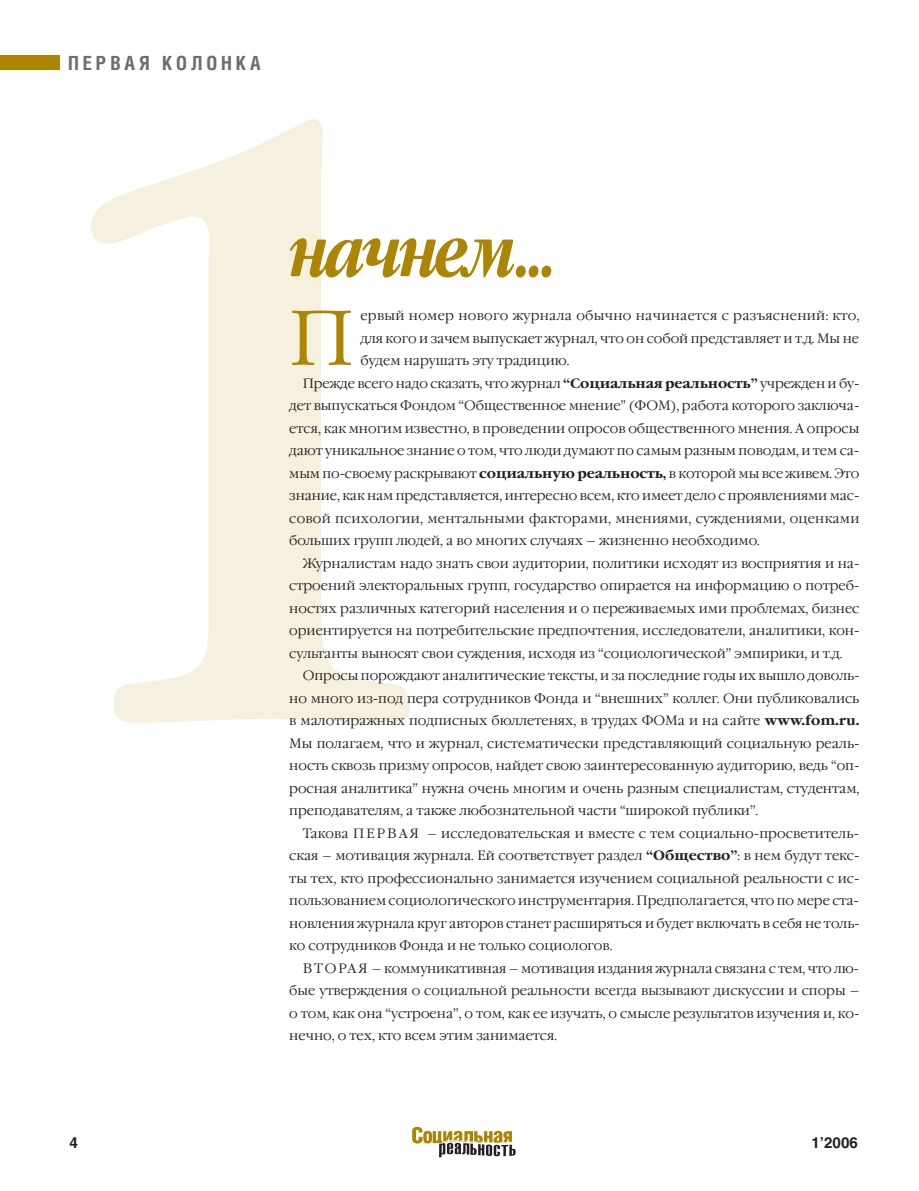
<style>
.page{position:relative;width:919px;height:1191px;background:#fff}
.page>*{position:absolute;margin:0;border:0;box-sizing:border-box;transform-origin:0 0}
.t1{font:300 77.85px "Garamond C";color:#ad8504}
.t2{font:italic 700 72px "Garamond Narrow C";letter-spacing:-.03em;color:#ad8504}
.t3{font:700 19.5px "Helios Cond";letter-spacing:.2em;color:#6c6d70}
.t4{font:700 15px "Helios";color:#231f20}
.t5{font:300 13.5px "Garamond C";color:#231f20}
.t6{font:300 13.5px "Garamond C";letter-spacing:.02em;color:#231f20}
.s1{font-weight:700}
</style>
<div class="page">
<svg style="left:91px;top:119px;width:319px;height:604px"></svg>
<svg style="left:412px;top:1126px;width:103px;height:31px"></svg>
<div style="left:0;top:55px;width:60px;height:15px;background:#ad8504"></div>
<h3 class="t3" style="left:68px;top:55px;width:194px">ПЕРВАЯ КОЛОНКА</h3>
<h2 class="t2" style="left:289px;top:209px;width:273px">начнем...</h2>
<h1 class="t1" style="left:289px;top:293px;width:66px">П</h1>
<p class="t6" style="left:360px;top:307px;width:500px">ервый номер нового журнала обычно начинается с разъяснений: кто,</p>
<p class="t5" style="left:360px;top:330px;width:500px">для кого и зачем выпускает журнал, что он собой представляет и т.д. Мы не</p>
<p class="t5" style="left:360px;top:352px;width:210px">будем нарушать эту традицию.</p>
<p class="t5" style="left:303px;top:375px;width:558px">Прежде всего надо сказать, что журнал <span class="s1">“Социальная реальность”</span> учрежден и бу-</p>
<p class="t5" style="left:289px;top:397px;width:571px">дет выпускаться Фондом “Общественное мнение” (ФОМ), работа которого заключа-</p>
<p class="t5" style="left:289px;top:420px;width:571px">ется, как многим известно, в проведении опросов общественного мнения. А опросы</p>
<p class="t5" style="left:289px;top:442px;width:571px">дают уникальное знание о том, что люди думают по самым разным поводам, и тем са-</p>
<p class="t5" style="left:289px;top:465px;width:571px">мым по-своему раскрывают <span class="s1">социальную реальность,</span> в которой мы все живем. Это</p>
<p class="t5" style="left:289px;top:487px;width:571px">знание, как нам представляется, интересно всем, кто имеет дело с проявлениями мас-</p>
<p class="t5" style="left:289px;top:510px;width:571px">совой психологии, ментальными факторами, мнениями, суждениями, оценками</p>
<p class="t5" style="left:289px;top:532px;width:472px">больших групп людей, а во многих случаях – жизненно необходимо.</p>
<p class="t5" style="left:303px;top:555px;width:558px">Журналистам надо знать свои аудитории, политики исходят из восприятия и на-</p>
<p class="t5" style="left:289px;top:577px;width:571px">строений электоральных групп, государство опирается на информацию о потреб-</p>
<p class="t5" style="left:289px;top:600px;width:571px">ностях различных категорий населения и о переживаемых ими проблемах, бизнес</p>
<p class="t5" style="left:289px;top:622px;width:571px">ориентируется на потребительские предпочтения, исследователи, аналитики, кон-</p>
<p class="t5" style="left:289px;top:645px;width:554px">сультанты выносят свои суждения, исходя из “социологической” эмпирики, и т.д.</p>
<p class="t5" style="left:303px;top:667px;width:558px">Опросы порождают аналитические тексты, и за последние годы их вышло доволь-</p>
<p class="t5" style="left:289px;top:690px;width:571px">но много из-под пера сотрудников Фонда и “внешних” коллег. Они публиковались</p>
<p class="t5" style="left:289px;top:712px;width:571px">в малотиражных подписных бюллетенях, в трудах ФОМа и на сайте <span class="s1">www.fom.ru.</span></p>
<p class="t5" style="left:289px;top:735px;width:571px">Мы полагаем, что и журнал, систематически представляющий социальную реаль-</p>
<p class="t5" style="left:289px;top:757px;width:571px">ность сквозь призму опросов, найдет свою заинтересованную аудиторию, ведь “оп-</p>
<p class="t5" style="left:289px;top:780px;width:571px">росная аналитика” нужна очень многим и очень разным специалистам, студентам,</p>
<p class="t5" style="left:289px;top:802px;width:470px">преподавателям, а также любознательной части “широкой публики”.</p>
<p class="t5" style="left:303px;top:825px;width:558px">Такова П Е Р В А Я – исследовательская и вместе с тем социально-просветитель-</p>
<p class="t5" style="left:289px;top:847px;width:571px">ская – мотивация журнала. Ей соответствует раздел <span class="s1">“Общество”</span>: в нем будут текс-</p>
<p class="t5" style="left:289px;top:870px;width:571px">ты тех, кто профессионально занимается изучением социальной реальности с ис-</p>
<p class="t5" style="left:289px;top:892px;width:571px">пользованием социологического инструментария. Предполагается, что по мере ста-</p>
<p class="t5" style="left:289px;top:915px;width:572px">новления журнала круг авторов станет расширяться и будет включать в себя не толь-</p>
<p class="t5" style="left:289px;top:937px;width:324px">ко сотрудников Фонда и не только социологов.</p>
<p class="t5" style="left:303px;top:960px;width:557px">В Т О РА Я – коммуникативная – мотивация издания журнала связана с тем, что лю-</p>
<p class="t5" style="left:289px;top:982px;width:571px">бые утверждения о социальной реальности всегда вызывают дискуссии и споры –</p>
<p class="t5" style="left:289px;top:1005px;width:571px">о том, как она “устроена”, о том, как ее изучать, о смысле результатов изучения и, ко-</p>
<p class="t5" style="left:289px;top:1027px;width:269px">нечно, о тех, кто всем этим занимается.</p>
<p class="t4" style="left:70px;top:1137px;width:10px">4</p>
<p class="t4" style="left:811px;top:1137px;width:48px">1’2006</p>
</div>
